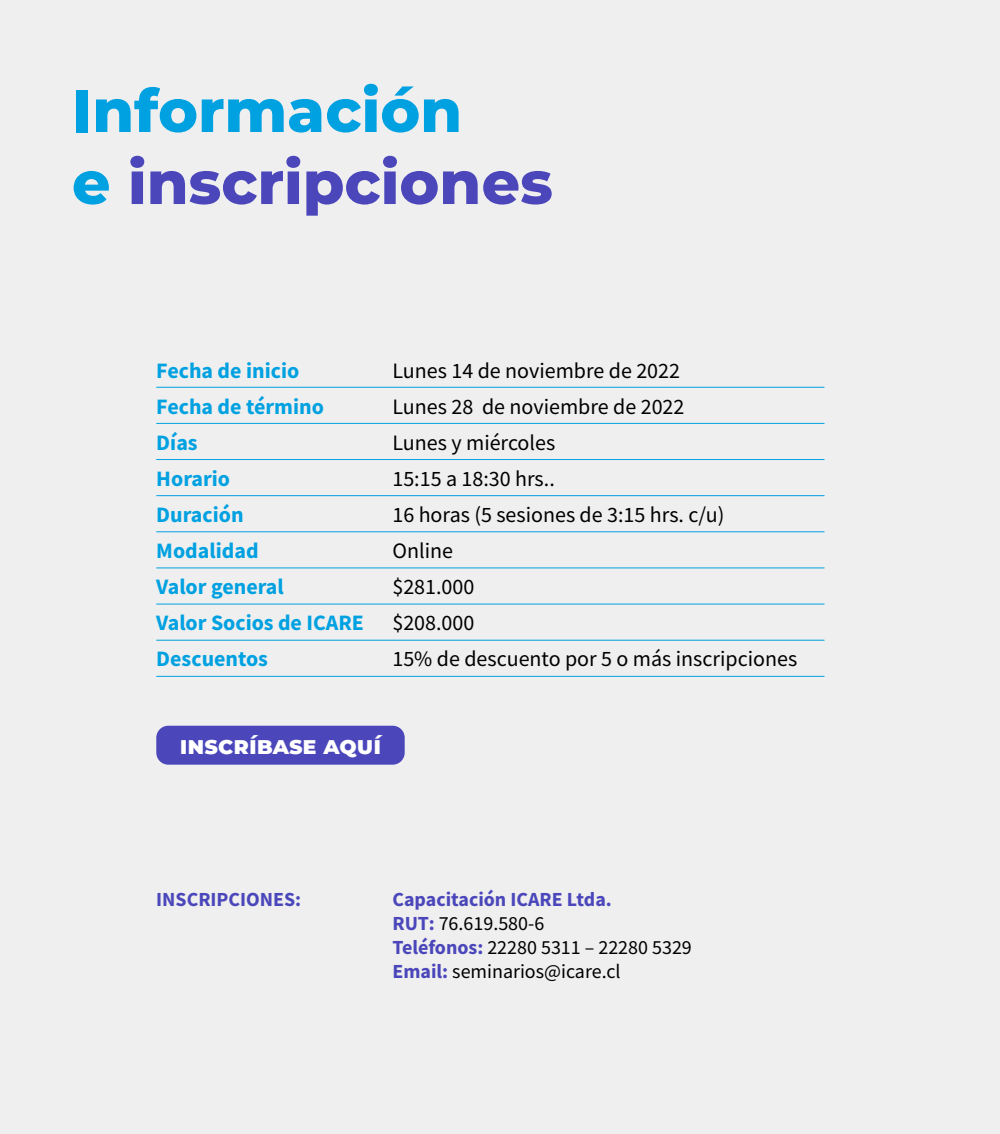
<style>
.page{position:relative;width:1000px;height:1134px;background:#efefef}
.page>*{position:absolute;margin:0;border:0;box-sizing:border-box;transform-origin:0 0}
.t1{font:800 60px/72px "Montserrat";color:#4b47bb}
.t2{font:800 24px "Montserrat";color:#fff}
.t3{font:22px/36px "Source Sans Pro";color:#000}
.t4{font:700 22px/36px "Source Sans Pro";color:#00a1e1}
.t5{font:20px/24px "Source Sans Pro";color:#000}
.t6{font:700 20px "Source Sans Pro";color:#4b47bb}
.s1{color:#00a1e1}
.s2{font-weight:700;color:#4b47bb}
</style>
<div class="page">
<hr style="left:157px;top:387px;width:667px;height:1px;background:#00a1e1">
<hr style="left:157px;top:423px;width:667px;height:1px;background:#00a1e1">
<hr style="left:157px;top:459px;width:667px;height:1px;background:#00a1e1">
<hr style="left:157px;top:495px;width:667px;height:1px;background:#00a1e1">
<hr style="left:157px;top:531px;width:667px;height:1px;background:#00a1e1">
<hr style="left:157px;top:567px;width:667px;height:1px;background:#00a1e1">
<hr style="left:157px;top:604px;width:667px;height:1px;background:#00a1e1">
<hr style="left:157px;top:640px;width:667px;height:1px;background:#00a1e1">
<hr style="left:157px;top:676px;width:667px;height:1px;background:#00a1e1">
<div style="left:156px;top:726px;width:249px;height:39px;background:#4b47bb;border-radius:12px"></div>
<h1 class="t1" style="left:72px;top:71px;width:482px"><span class="s1">Información<br>e</span> inscripciones</h1>
<p class="t4" style="left:156px;top:352px;width:209px">Fecha de inicio<br>Fecha de término<br>Días<br>Horario<br>Duración<br>Modalidad<br>Valor general<br>Valor Socios de ICARE<br>Descuentos</p>
<p class="t3" style="left:392px;top:353px;width:406px">Lunes 14 de noviembre de 2022<br>Lunes 28 de noviembre de 2022<br>Lunes y miércoles<br>15:15 a 18:30 hrs..<br>16 horas (5 sesiones de 3:15 hrs. c/u)<br>Online<br>$281.000<br>$208.000<br>15% de descuento por 5 o más inscripciones</p>
<p class="t2" style="left:180px;top:728px;width:203px">inscríbase aquí</p>
<p class="t6" style="left:156px;top:886px;width:146px">INSCRIPCIONES:</p>
<p class="t5" style="left:392px;top:887px;width:301px"><span class="s2">Capacitación ICARE Ltda.<br>RUT:</span> 76.619.580-6<br><span class="s2">Teléfonos:</span> 22280 5311 – 22280 5329<br><span class="s2">Email:</span> seminarios@icare.cl</p>
</div>
